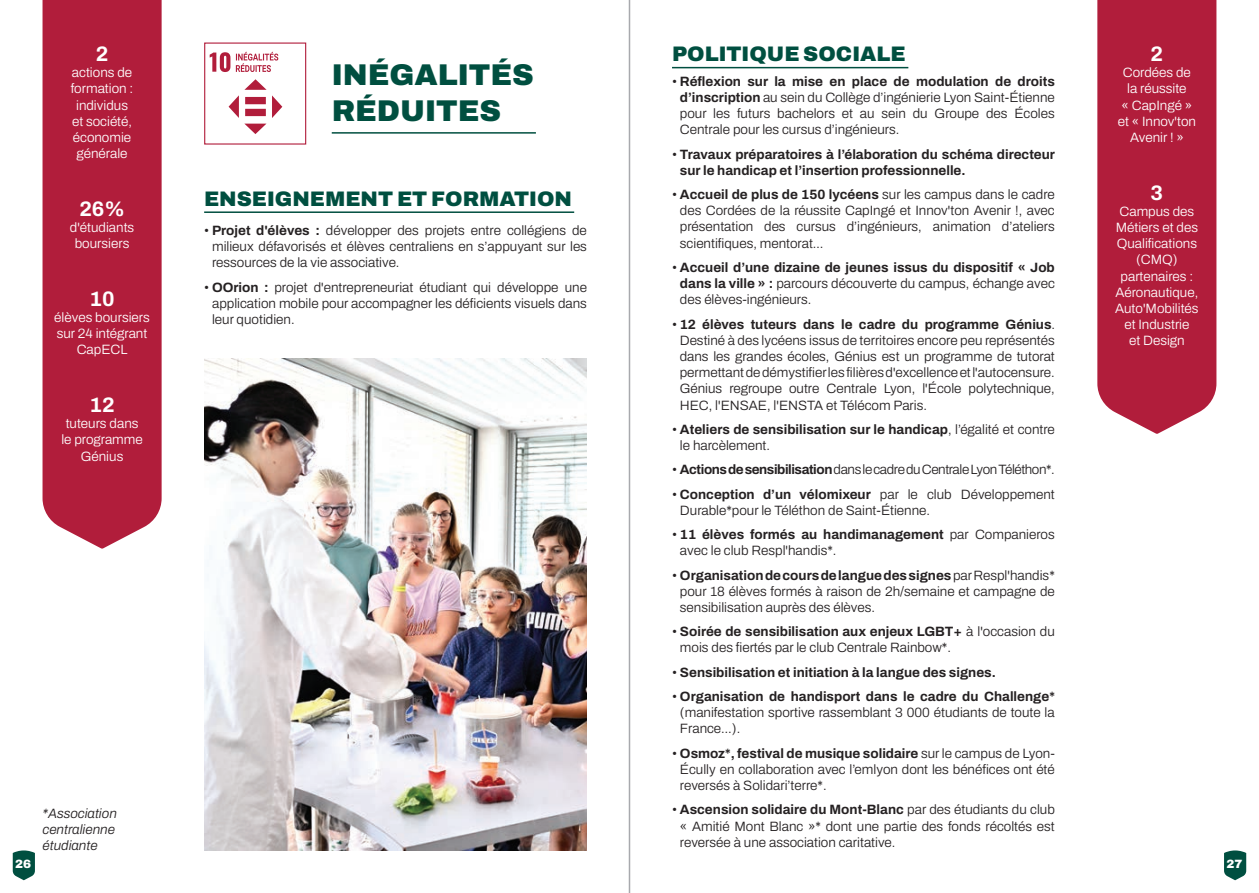
<style>
.page{position:relative;width:1259px;height:893px;background:#fff}
.page>*{position:absolute;margin:0;border:0;box-sizing:border-box;transform-origin:0 0}
.t1{font:600 30px/36px "Archivo";color:#004f40}
.t2{font:600 21px "Archivo";color:#004f40}
.t3{font:600 21px "Archivo";color:#fff}
.t4{font:600 13.5px/16.2px "Archivo";color:#252122;text-align:justify}
.t5{font:600 13.5px/16.2px "Archivo";color:#fff;text-align:center}
.t6{font:600 13.5px "Archivo";letter-spacing:-.03em;color:#252122}
.t7{font:italic 600 13.5px/16.2px "Archivo";color:#252122}
.t8{font:600 12px "Archivo";color:#fff}
</style>
<div class="page">
<svg style="left:13px;top:850px;width:22px;height:30px"></svg>
<svg style="left:1224px;top:850px;width:22px;height:30px"></svg>
<hr style="left:332px;top:132px;width:204px;height:2px;background:#004f40">
<div style="left:43px;top:0;width:119px;height:549px;background:#b11d3b"></div>
<hr style="left:204px;top:211px;width:370px;height:2px;background:#004f40">
<hr style="left:672px;top:67px;width:236px;height:1px;background:#004f40">
<div style="left:204px;top:43px;width:102px;height:102px;border:1px solid #b11d3b"></div>
<svg style="left:229px;top:79px;width:53px;height:55px"></svg>
<svg style="left:210px;top:52px;width:68px;height:20px"></svg>
<img style="left:204px;top:358px;width:383px;height:492px">
<div style="left:1097px;top:0;width:119px;height:434px;background:#b11d3b"></div>
<hr style="left:629px;top:0;width:1px;height:893px;background:#a8a9ad">
<h2 class="t3" style="left:96px;top:38px;width:14px">2</h2>
<p class="t5" style="left:71px;top:64px;width:64px">actions de formation : individus et société, économie générale</p>
<h2 class="t3" style="left:79px;top:193px;width:47px">26%</h2>
<p class="t5" style="left:70px;top:219px;width:66px">d'étudiants boursiers</p>
<h2 class="t3" style="left:90px;top:283px;width:27px">10</h2>
<p class="t5" style="left:54px;top:309px;width:97px">élèves boursiers sur 24 intégrant<br>CapECL</p>
<h2 class="t3" style="left:90px;top:389px;width:27px">12</h2>
<p class="t5" style="left:61px;top:415px;width:83px">tuteurs dans le programme<br>Génius</p>
<h1 class="t1" style="left:332px;top:57px;width:204px">INÉGALITÉS<br>RÉDUITES</h1>
<h2 class="t2" style="left:204px;top:183px;width:369px">ENSEIGNEMENT ET FORMATION</h2>
<p class="t4" style="left:212px;top:222px;width:376px;text-indent:-8px">• Projet d'élèves : développer des projets entre collégiens de milieux défavorisés et élèves centraliens en s’appuyant sur les ressources de la vie associative.</p>
<p class="t4" style="left:212px;top:279px;width:376px;text-indent:-8px">• OOrion : projet d'entrepreneuriat étudiant qui développe une application mobile pour accompagner les déficients visuels dans leur quotidien.</p>
<p class="t7" style="left:43px;top:805px;width:76px">*Association centralienne étudiante</p>
<h2 class="t2" style="left:672px;top:38px;width:235px">POLITIQUE SOCIALE</h2>
<p class="t4" style="left:680px;top:73px;width:376px;text-indent:-8px">• Réflexion sur la mise en place de modulation de droits d’inscription au sein du Collège d’ingénierie Lyon Saint-Étienne pour les futurs bachelors et au sein du Groupe des Écoles Centrale pour les cursus d’ingénieurs.</p>
<p class="t4" style="left:680px;top:146px;width:377px;text-indent:-8px">• Travaux préparatoires à l’élaboration du schéma directeur sur le handicap et l’insertion professionnelle.</p>
<p class="t4" style="left:680px;top:186px;width:376px;text-indent:-8px">• Accueil de plus de 150 lycéens sur les campus dans le cadre des Cordées de la réussite CapIngé et Innov'ton Avenir !, avec présentation des cursus d’ingénieurs, animation d’ateliers scientifiques, mentorat…</p>
<p class="t4" style="left:680px;top:259px;width:376px;text-indent:-8px">• Accueil d’une dizaine de jeunes issus du dispositif « Job dans la ville » : parcours découverte du campus, échange avec des élèves-ingénieurs.</p>
<p class="t4" style="left:680px;top:316px;width:377px;text-indent:-8px">• 12 élèves tuteurs dans le cadre du programme Génius.<br>Destiné à des lycéens issus de territoires encore peu représentés dans les grandes écoles, Génius est un programme de tutorat permettant de démystifier les filières d'excellence et l'autocensure.<br>Génius regroupe outre Centrale Lyon, l'École polytechnique, HEC, l'ENSAE, l'ENSTA et Télécom Paris.</p>
<p class="t4" style="left:680px;top:421px;width:376px;text-indent:-8px">• Ateliers de sensibilisation sur le handicap, l’égalité et contre le harcèlement.</p>
<p class="t6" style="left:672px;top:460px;width:384px">• Actions de sensibilisation dans le cadre du Centrale Lyon Téléthon*.</p>
<p class="t4" style="left:680px;top:486px;width:376px;text-indent:-8px">• Conception d’un vélomixeur par le club Développement<br>Durable*pour le Téléthon de Saint-Étienne.</p>
<p class="t4" style="left:680px;top:526px;width:376px;text-indent:-8px">• 11 élèves formés au handimanagement par Companieros avec le club Respl'handis*.</p>
<p class="t4" style="left:680px;top:567px;width:376px;text-indent:-8px">• Organisation de cours de langue des signes par Respl'handis* pour 18 élèves formés à raison de 2h/semaine et campagne de sensibilisation auprès des élèves.</p>
<p class="t4" style="left:680px;top:624px;width:376px;text-indent:-8px">• Soirée de sensibilisation aux enjeux LGBT+ à l'occasion du mois des fiertés par le club Centrale Rainbow*.</p>
<p class="t4" style="left:672px;top:664px;width:325px">• Sensibilisation et initiation à la langue des signes.</p>
<p class="t4" style="left:680px;top:688px;width:376px;text-indent:-8px">• Organisation de handisport dans le cadre du Challenge* (manifestation sportive rassemblant 3 000 étudiants de toute la France…).</p>
<p class="t4" style="left:680px;top:745px;width:376px;text-indent:-8px">• Osmoz*, festival de musique solidaire sur le campus de Lyon-Écully en collaboration avec l’emlyon dont les bénéfices ont été reversés à Solidari’terre*.</p>
<p class="t4" style="left:680px;top:802px;width:376px;text-indent:-8px">• Ascension solidaire du Mont-Blanc par des étudiants du club « Amitié Mont Blanc »* dont une partie des fonds récoltés est reversée à une association caritative.</p>
<h2 class="t3" style="left:1150px;top:38px;width:14px">2</h2>
<p class="t5" style="left:1117px;top:64px;width:80px">Cordées de la réussite<br>« CapIngé » et « Innov'ton<br>Avenir ! »</p>
<h2 class="t3" style="left:1150px;top:177px;width:14px">3</h2>
<p class="t5" style="left:1115px;top:203px;width:85px">Campus des<br>Métiers et des<br>Qualifications (CMQ) partenaires :<br>Aéronautique,<br>Auto'Mobilités et Industrie<br>et Design</p>
<p class="t8" style="left:15px;top:855px;width:18px">26</p>
<p class="t8" style="left:1226px;top:855px;width:18px">27</p>
</div>
